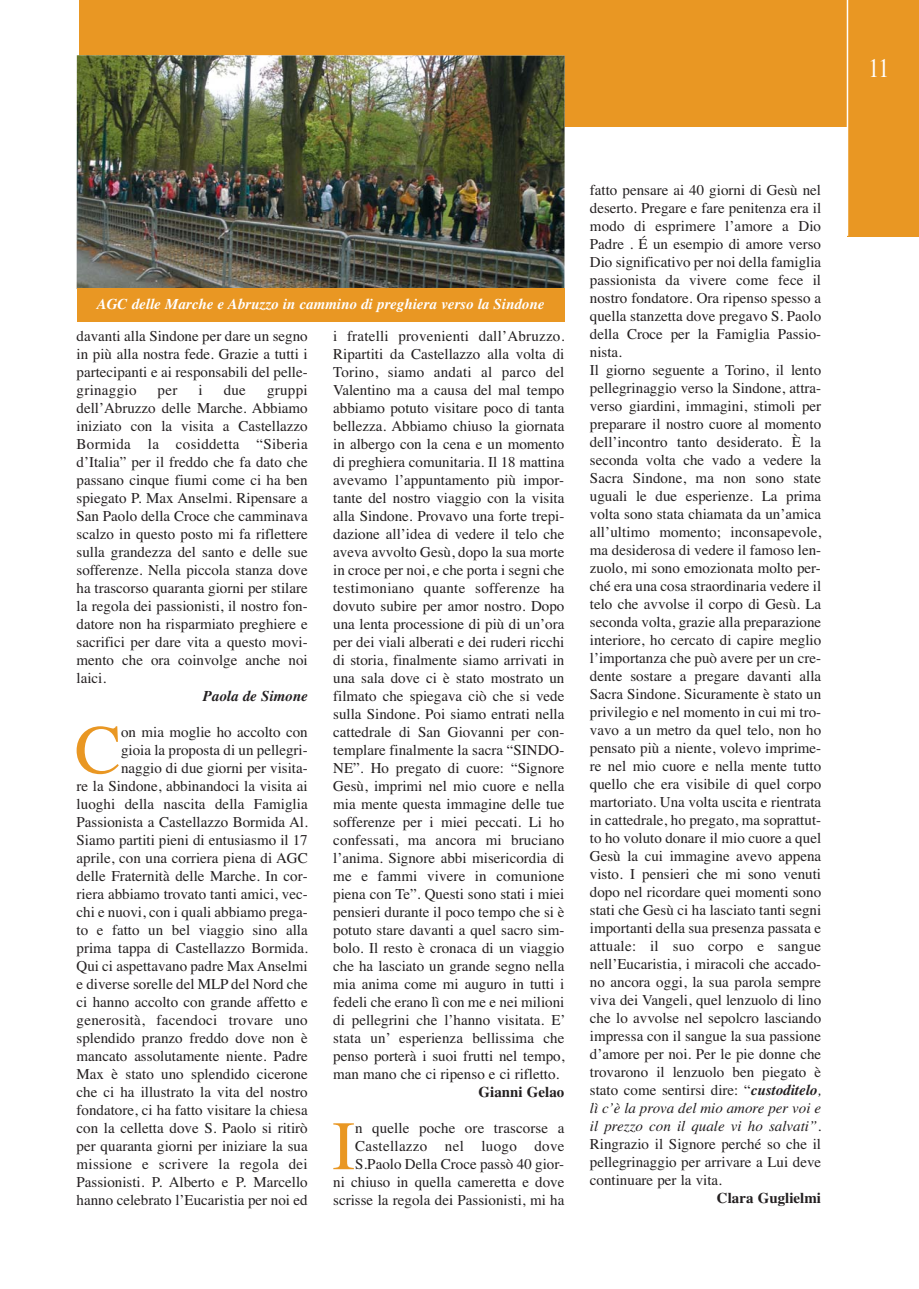
<style>
.page{position:relative;width:919px;height:1289px;background:#fff}
.page>*{position:absolute;margin:0;border:0;box-sizing:border-box;transform-origin:0 0}
.t1{font:69.3px "Times";color:#e99723}
.t2{font:27px "Times";color:#fff;scale:.8 1}
.t3{font:15px/18px "Times";color:#231f20;text-align:justify}
.t4{font:italic 700 15px "Times";color:#fff}
.t5{font:700 15px "Times";color:#231f20}
.t6{font:italic 700 15px "Times";color:#231f20}
.s1{font-weight:700;font-style:italic}
.s2{font-style:italic}
</style>
<div class="page">
<div style="left:79px;top:0;width:769px;height:127px;background:#e99723"></div>
<div style="left:847px;top:0;width:71px;height:237px;background:#e99723"></div>
<hr style="left:846px;top:0;width:2px;height:236px;background:#fff">
<img style="left:77px;top:55px;width:487px;height:233px">
<div style="left:77px;top:288px;width:487px;height:34px;background:#e99723"></div>
<p class="t4" style="left:97px;top:298px;width:449px">AGC delle Marche e Abruzzo in cammino di preghiera verso la Sindone</p>
<p class="t3" style="left:77px;top:328px;width:233px">davanti alla Sindone per dare un segno in più alla nostra fede. Grazie a tutti i partecipanti e ai responsabili del pelle&shy;grinaggio</p>
<p class="t3" style="left:158px;top:382px;width:21px">per</p>
<p class="t3" style="left:198px;top:382px;width:6px">i</p>
<p class="t3" style="left:224px;top:382px;width:24px">due</p>
<p class="t3" style="left:77px;top:382px;width:233px;text-indent:190px">gruppi dell’Abruzzo delle Marche. Abbiamo iniziato con la visita a Castellazzo Bormida la cosiddetta “Siberia d’Italia” per il freddo che fa dato che passano cinque fiumi come ci ha ben spiegato P. Max Anselmi. Ripensare a San Paolo della Croce che camminava scalzo in questo posto mi fa riflettere sulla grandezza del santo e delle sue sofferenze. Nella piccola stanza dove ha trascorso quaranta giorni per stilare la regola dei passionisti, il nostro fon&shy;datore non ha risparmiato preghiere e sacrifici per dare vita a questo movi&shy;mento che ora coinvolge anche noi laici.</p>
<p class="t6" style="left:203px;top:690px;width:106px">Paola de Simone</p>
<h1 class="t1" style="left:75px;top:724px;width:48px">C</h1>
<p class="t3" style="left:77px;top:724px;width:233px;text-align:right">on mia moglie ho accolto con<br>gioia la proposta di un pellegri&shy;naggio di due giorni per visita-<br>re la Sindone, abbinandoci la visita ai luoghi della nascita della Famiglia Passionista a Castellazzo Bormida Al.<br>Siamo partiti pieni di entusiasmo il 17 aprile, con una corriera piena di AGC delle Fraternità delle Marche. In cor&shy;riera abbiamo trovato tanti amici, vec&shy;chi e nuovi, con i quali abbiamo prega&shy;to e fatto un bel viaggio sino alla prima tappa di Castellazzo Bormida.<br>Qui ci aspettavano padre Max Anselmi e diverse sorelle del MLP del Nord che ci hanno accolto con grande affetto e generosità, facendoci trovare uno splendido pranzo freddo dove non è mancato assolutamente niente. Padre Max è stato uno splendido cicerone che ci ha illustrato la vita del nostro fondatore, ci ha fatto visitare la chiesa con la celletta dove S. Paolo si ritirò per quaranta giorni per iniziare la sua missione e scrivere la regola dei Passionisti. P. Alberto e P. Marcello hanno celebrato l’Eucaristia per noi ed</p>
<p class="t3" style="left:333px;top:328px;width:234px">i fratelli provenienti dall’Abruzzo.<br>Ripartiti da Castellazzo alla volta di Torino, siamo andati al parco del Valentino ma a causa del mal tempo abbiamo potuto visitare poco di tanta bellezza. Abbiamo chiuso la giornata in albergo con la cena e un momento di preghiera comunitaria. Il 18 mattina avevamo l’appuntamento più impor&shy;tante del nostro viaggio con la visita alla Sindone. Provavo una forte trepi&shy;dazione all’idea di vedere il telo che aveva avvolto Gesù, dopo la sua morte in croce per noi, e che porta i segni che testimoniano quante sofferenze ha dovuto subire per amor nostro. Dopo una lenta processione di più di un’ora per dei viali alberati e dei ruderi ricchi di storia, finalmente siamo arrivati in una sala dove ci è stato mostrato un filmato che spiegava ciò che si vede sulla Sindone. Poi siamo entrati nella cattedrale di San Giovanni per con&shy;templare finalmente la sacra “SINDO-NE”. Ho pregato di cuore: “Signore Gesù, imprimi nel mio cuore e nella mia mente questa immagine delle tue sofferenze per i miei peccati. Li ho confessati, ma ancora mi bruciano l’anima. Signore abbi misericordia di me e fammi vivere in comunione piena con Te”. Questi sono stati i miei pensieri durante il poco tempo che si è potuto stare davanti a quel sacro sim&shy;bolo. Il resto è cronaca di un viaggio che ha lasciato un grande segno nella mia anima come mi auguro in tutti i fedeli che erano lì con me e nei milioni di pellegrini che l’hanno visitata. E’ stata un’ esperienza bellissima che penso porterà i suoi frutti nel tempo, man mano che ci ripenso e ci rifletto.</p>
<p class="t5" style="left:478px;top:1086px;width:87px">Gianni Gelao</p>
<h1 class="t1" style="left:332px;top:1120px;width:25px">I</h1>
<p class="t3" style="left:333px;top:1120px;width:233px;text-align:right">n quelle poche ore trascorse a Castellazzo nel luogo dove S.Paolo Della Croce passò 40 gior-<br>ni chiuso in quella cameretta e dove scrisse la regola dei Passionisti, mi ha</p>
<p class="t3" style="left:590px;top:182px;width:233px;text-align:left">fatto pensare ai 40 giorni di Gesù nel deserto. Pregare e fare penitenza era il modo di esprimere l’amore a Dio Padre . É un esempio di amore verso Dio significativo per noi della famiglia passionista da vivere come fece il nostro fondatore. Ora ripenso spesso a quella stanzetta dove pregavo S. Paolo della Croce per la Famiglia Passio&shy;nista.<br>Il giorno seguente a Torino, il lento pellegrinaggio verso la Sindone, attra&shy;verso giardini, immagini, stimoli per preparare il nostro cuore al momento dell’incontro tanto desiderato. È la seconda volta che vado a vedere la Sacra Sindone, ma non sono state uguali le due esperienze. La prima volta sono stata chiamata da un’amica all’ultimo momento; inconsapevole, ma desiderosa di vedere il famoso len&shy;zuolo, mi sono emozionata molto per&shy;ché era una cosa straordinaria vedere il telo che avvolse il corpo di Gesù. La seconda volta, grazie alla preparazione interiore, ho cercato di capire meglio l’importanza che può avere per un cre&shy;dente sostare a pregare davanti alla Sacra Sindone. Sicuramente è stato un privilegio e nel momento in cui mi tro&shy;vavo a un metro da quel telo, non ho pensato più a niente, volevo imprime&shy;re nel mio cuore e nella mente tutto quello che era visibile di quel corpo martoriato. Una volta uscita e rientrata in cattedrale, ho pregato, ma soprattut&shy;to ho voluto donare il mio cuore a quel Gesù la cui immagine avevo appena visto. I pensieri che mi sono venuti dopo nel ricordare quei momenti sono stati che Gesù ci ha lasciato tanti segni importanti della sua presenza passata e attuale: il suo corpo e sangue nell’Eucaristia, i miracoli che accado&shy;no ancora oggi, la sua parola sempre viva dei Vangeli, quel lenzuolo di lino che lo avvolse nel sepolcro lasciando impressa con il sangue la sua passione d’amore per noi. Per le pie donne che trovarono il lenzuolo ben piegato è stato come sentirsi dire: “<span class="s1">custoditelo</span><span class="s2">, lì c’è la prova del mio amore per voi e il prezzo con il quale vi ho salvati”</span>.<br>Ringrazio il Signore perché so che il pellegrinaggio per arrivare a Lui deve continuare per la vita.</p>
<p class="t5" style="left:717px;top:1192px;width:106px">Clara Guglielmi</p>
<h2 class="t2" style="left:868px;top:58px;width:28px">11</h2>
</div>
